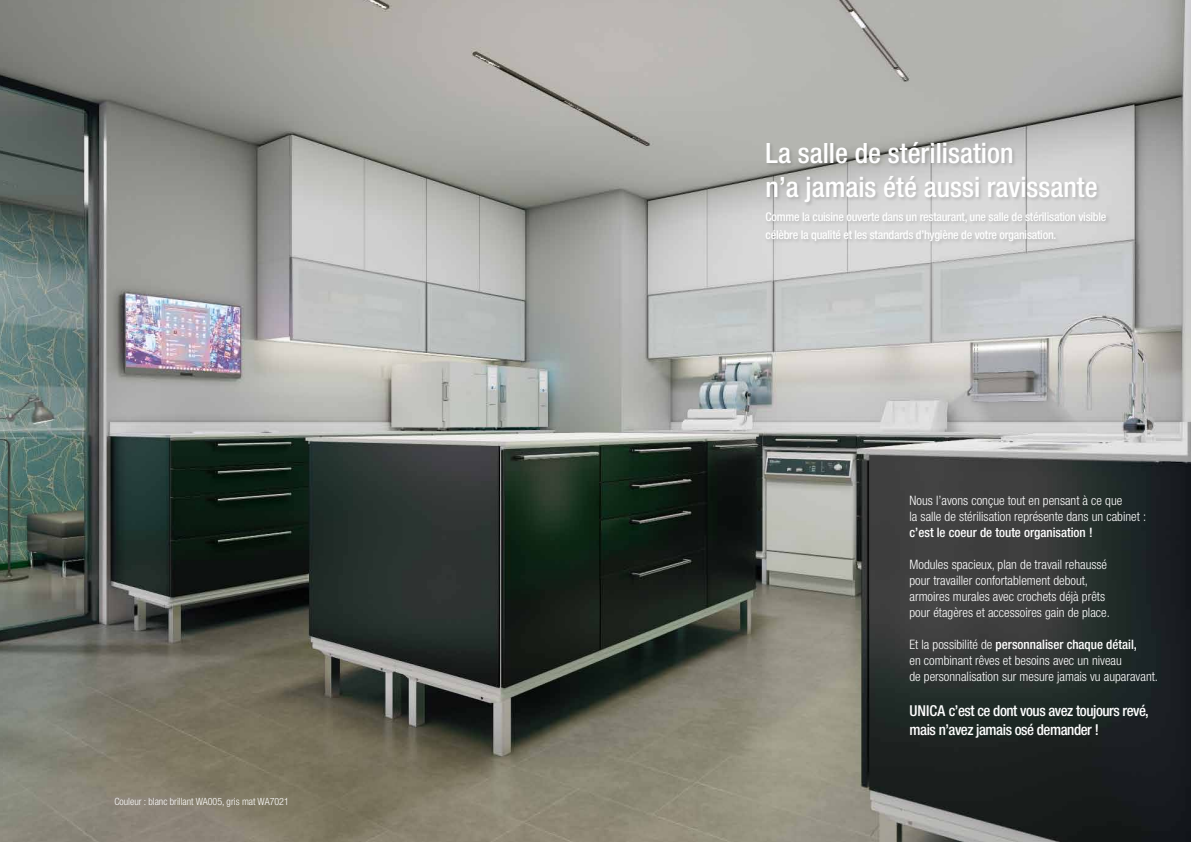
<style>
.page{position:relative;width:1191px;height:842px;background:#fff}
.page>*{position:absolute;margin:0;border:0;box-sizing:border-box;transform-origin:0 0}
.t1{font:500 condensed 28px/33.6px "Helvetica Neue LT Pro";color:#fff}
.t2{font:500 condensed 15px/19px "Helvetica Neue LT Pro";letter-spacing:-.03em;color:#fff}
.t3{font:300 condensed 13px/16px "Helvetica Neue LT Pro";color:#fff}
.t4{font:500 condensed 13px "Helvetica Neue LT Pro";color:#fff}
.t5{font:500 condensed 12px/18px "Helvetica Neue LT Pro";letter-spacing:-.02em;color:#fff}
.t6{font:300 condensed 10px "Helvetica Neue LT Pro";color:#fff}
.s1{font-weight:500}
</style>
<div class="page">
<img style="left:0;top:0;width:1191px;height:842px">
<div style="left:765px;top:211px;width:345px;height:35px;background:#d4d4d4"></div>
<div style="left:766px;top:141px;width:335px;height:66px;background:#000;opacity:.15"></div>
<p class="t6" style="left:114px;top:796px;width:176px">Couleur : blanc brillant WA005, gris mat WA7021</p>
<h1 class="t1" style="left:765px;top:136px;width:333px">La salle de stérilisation<br>n’a jamais été aussi ravissante</h1>
<p class="t5" style="left:765px;top:208px;width:342px">Comme la cuisine ouverte dans un restaurant, une salle de stérilisation visible célèbre la qualité et les standards d’hygiène de votre organisation.</p>
<p class="t3" style="left:909px;top:493px;width:238px">Nous l’avons conçue tout en pensant à ce que<br>la salle de stérilisation représente dans un cabinet :</p>
<p class="t4" style="left:909px;top:525px;width:185px">c’est le coeur de toute organisation !</p>
<p class="t3" style="left:909px;top:557px;width:202px">Modules spacieux, plan de travail rehaussé pour travailler confortablement debout, armoires murales avec crochets déjà prêts pour étagères et accessoires gain de place.</p>
<p class="t3" style="left:909px;top:637px;width:250px">Et la possibilité de <span class="s1">personnaliser chaque détail,<br></span>en combinant rêves et besoins avec un niveau<br>de personnalisation sur mesure jamais vu auparavant.</p>
<p class="t2" style="left:909px;top:701px;width:241px">UNICA c’est ce dont vous avez toujours revé, mais n’avez jamais osé demander !</p>
</div>
